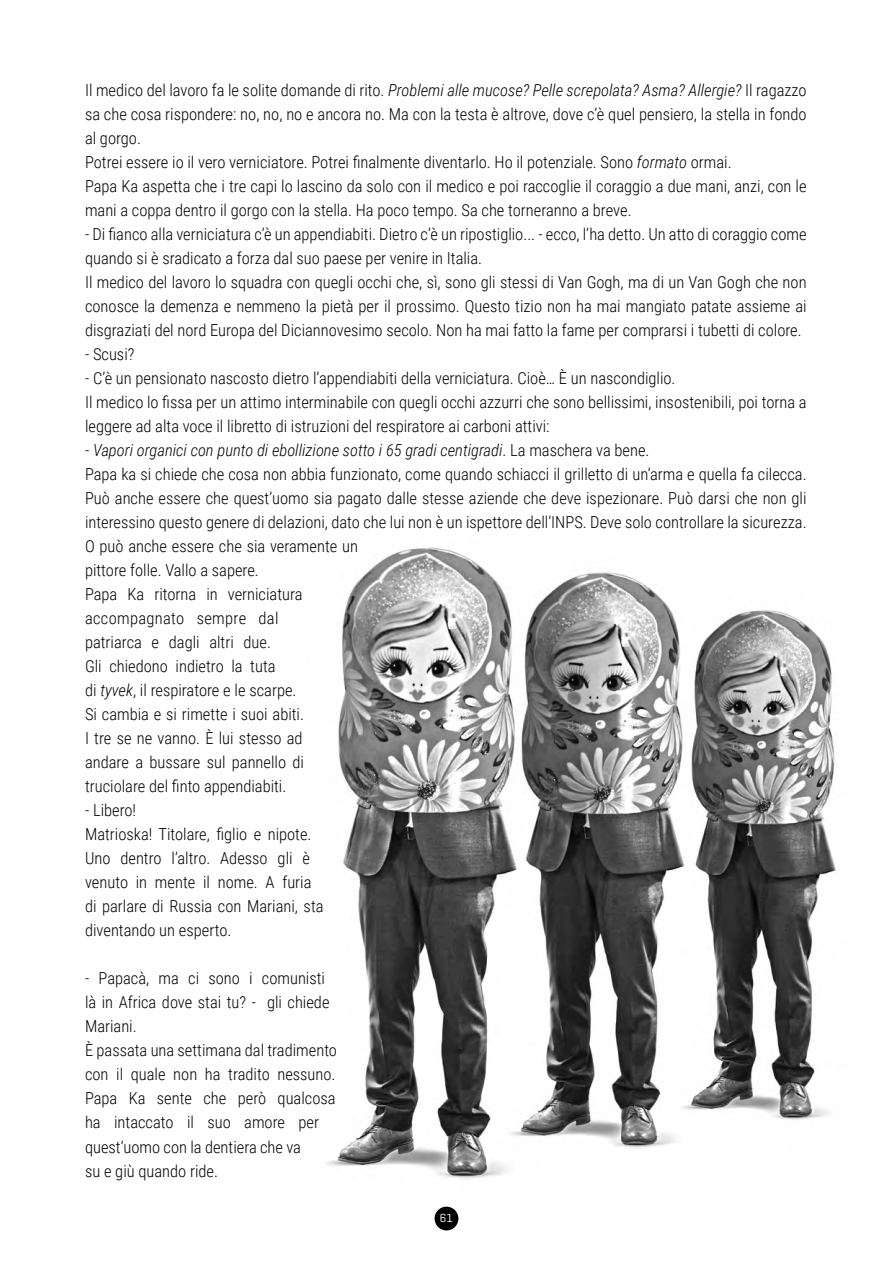
<style>
.page{position:relative;width:893px;height:1263px;background:#fff}
.page>*{position:absolute;margin:0;border:0;box-sizing:border-box;transform-origin:0 0}
.Normale{font:300 16.5px/24px "Roboto Condensed";color:#000}
.Normale-2{font:italic 300 16.5px "Roboto Condensed";color:#000}
.t1{font:12px "Geogrotesque";color:#fff}
.s1{font-style:italic}
.s2{font-style:normal}
</style>
<div class="page">
<div style="left:435px;top:1206px;width:23px;height:24px;background:#000;border-radius:50%"></div>
<img style="left:326px;top:547px;width:510px;height:632px">
<p class="Normale" style="left:85px;top:78px;width:723px;text-align:justify">Il medico del lavoro fa le solite domande di rito. <span class="s1">Problemi alle mucose? Pelle screpolata? Asma? Allergie?</span> Il ragazzo sa che cosa rispondere: no, no, no e ancora no. Ma con la testa è altrove, dove c’è quel pensiero, la stella in fondo al gorgo.</p>
<p class="Normale" style="left:85px;top:150px;width:648px">Potrei essere io il vero verniciatore. Potrei finalmente diventarlo. Ho il potenziale. Sono <span class="s1">formato</span> ormai.</p>
<p class="Normale" style="left:85px;top:174px;width:723px">Papa Ka aspetta che i tre capi lo lascino da solo con il medico e poi raccoglie il coraggio a due mani, anzi, con le mani a coppa dentro il gorgo con la stella. Ha poco tempo. Sa che torneranno a breve.</p>
<p class="Normale" style="left:85px;top:222px;width:723px">- Di fianco alla verniciatura c’è un appendiabiti. Dietro c’è un ripostiglio... - ecco, l’ha detto. Un atto di coraggio come quando si è sradicato a forza dal suo paese per venire in Italia.</p>
<p class="Normale" style="left:85px;top:270px;width:723px;text-align:justify">Il medico del lavoro lo squadra con quegli occhi che, sì, sono gli stessi di Van Gogh, ma di un Van Gogh che non conosce la demenza e nemmeno la pietà per il prossimo. Questo tizio non ha mai mangiato patate assieme ai disgraziati del nord Europa del Diciannovesimo secolo. Non ha mai fatto la fame per comprarsi i tubetti di colore.</p>
<p class="Normale" style="left:85px;top:342px;width:51px">- Scusi?</p>
<p class="Normale" style="left:85px;top:366px;width:592px">- C’è un pensionato nascosto dietro l’appendiabiti della verniciatura. Cioè… È un nascondiglio.</p>
<p class="Normale" style="left:85px;top:390px;width:723px">Il medico lo fissa per un attimo interminabile con quegli occhi azzurri che sono bellissimi, insostenibili, poi torna a leggere ad alta voce il libretto di istruzioni del respiratore ai carboni attivi:</p>
<p class="Normale-2" style="left:85px;top:439px;width:566px"><span class="s2">-</span> Vapori organici con punto di ebollizione sotto i 65 gradi centigradi<span class="s2">. La maschera va bene.</span></p>
<p class="Normale" style="left:85px;top:462px;width:723px">Papa ka si chiede che cosa non abbia funzionato, come quando schiacci il grilletto di un’arma e quella fa cilecca.<br>Può anche essere che quest’uomo sia pagato dalle stesse aziende che deve ispezionare. Può darsi che non gli interessino questo genere di delazioni, dato che lui non è un ispettore dell’INPS. Deve solo controllare la sicurezza.<br>O può anche essere che sia veramente un<br>pittore folle. Vallo a sapere.</p>
<p class="Normale" style="left:85px;top:582px;width:220px">Papa Ka ritorna in verniciatura accompagnato sempre dal patriarca e dagli altri due.<br>Gli chiedono indietro la tuta<br>di <span class="s1">tyvek</span>, il respiratore e le scarpe.<br>Si cambia e si rimette i suoi abiti.<br>I tre se ne vanno. È lui stesso ad andare a bussare sul pannello di truciolare del finto appendiabiti.</p>
<p class="Normale" style="left:85px;top:798px;width:53px">- Libero!</p>
<p class="Normale" style="left:85px;top:822px;width:240px">Matrioska! Titolare, figlio e nipote.<br>Uno dentro l’altro. Adesso gli è venuto in mente il nome. A furia di parlare di Russia con Mariani, sta diventando un esperto.</p>
<p class="Normale" style="left:85px;top:966px;width:246px">- Papacà, ma ci sono i comunisti là in Africa dove stai tu? - gli chiede<br>Mariani.</p>
<p class="Normale" style="left:85px;top:1038px;width:253px">È passata una settimana dal tradimento con il quale non ha tradito nessuno.<br>Papa Ka sente che però qualcosa ha intaccato il suo amore per quest’uomo con la dentiera che va<br>su e giù quando ride.</p>
<p class="t1" style="left:440px;top:1211px;width:15px">61</p>
</div>
